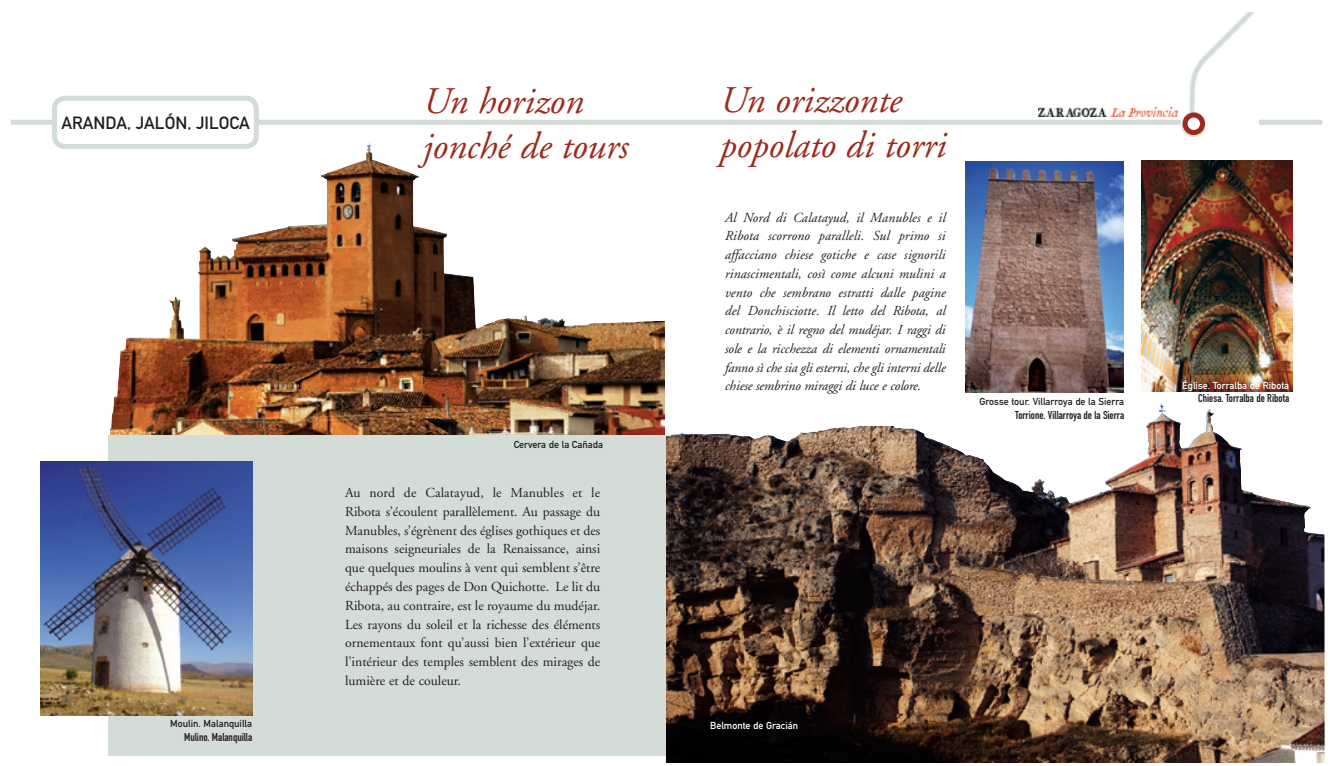
<style>
.page{position:relative;width:1333px;height:766px;background:#fff}
.page>*{position:absolute;margin:0;border:0;box-sizing:border-box;transform-origin:0 0}
.t1{font:italic 37.5px "Adobe Garamond";color:#9c2a1d}
.t2{font:17.5px "DIN Mittelschrift";color:#231f20}
.t3{font:13.75px/18.8px "Adobe Garamond";color:#231f20;text-align:justify}
.t4{font:italic 13.75px/18.8px "Adobe Garamond";letter-spacing:-.01em;color:#231f20;text-align:justify}
.t5{font:11.25px "DIN Engschrift";color:#231f20}
.t6{font:10px "DIN Mittelschrift";color:#231f20}
.t7{font:10px "DIN Mittelschrift";color:#fff}
</style>
<div class="page">
<div style="left:108px;top:434px;width:558px;height:321px;background:#d4dcd7"></div>
<img style="left:1141px;top:160px;width:150px;height:231px">
<img style="left:110px;top:142px;width:555px;height:293px">
<img style="left:666px;top:408px;width:658px;height:354px">
<img style="left:965px;top:161px;width:158px;height:231px">
<img style="left:40px;top:462px;width:213px;height:253px">
<div style="left:11px;top:120px;width:1311px;height:5px;background:#d4dcd7"></div>
<img style="left:1181px;top:12px;width:77px;height:124px">
<svg style="left:1184px;top:115px;width:18px;height:17px"></svg>
<div style="left:1182px;top:112px;width:22px;height:23px;border:5px solid #9c2a1d;border-radius:50%"></div>
<img style="left:1038px;top:107px;width:138px;height:9px">
<div style="left:723px;top:210px;width:223px;height:215px;background:#fff"></div>
<div style="left:54px;top:98px;width:202px;height:48px;background:#fff;border-radius:11px"></div>
<div style="left:52px;top:96px;width:207px;height:53px;border:5px solid #d4dcd7;border-radius:11px"></div>
<p class="t2" style="left:62px;top:113px;width:190px">ARANDA, JALÓN, JILOCA</p>
<p class="t6" style="left:170px;top:717px;width:83px">Moulin. Malanquilla</p>
<p class="t5" style="left:184px;top:730px;width:69px">Mulino. Malanquilla</p>
<p class="t1" style="left:421px;top:81px;width:162px">Un horizon</p>
<p class="t1" style="left:421px;top:126px;width:207px">jonché de tours</p>
<p class="t6" style="left:513px;top:439px;width:91px">Cervera de la Cañada</p>
<p class="t3" style="left:345px;top:483px;width:257px">Au nord de Calatayud, le Manubles et le Ribota s’écoulent parallèlement. Au passage du Manubles, s’égrènent des églises gothiques et des maisons seigneuriales de la Renaissance, ainsi que quelques moulins à vent qui semblent s’être échappés des pages de Don Quichotte. Le lit du Ribota, au contraire, est le royaume du mudéjar.<br>Les rayons du soleil et la richesse des éléments ornementaux font qu’aussi bien l’extérieur que l’intérieur des temples semblent des mirages de lumière et de couleur.</p>
<p class="t1" style="left:718px;top:80px;width:183px">Un orizzonte</p>
<p class="t1" style="left:718px;top:125px;width:228px">popolato di torri</p>
<p class="t4" style="left:724px;top:208px;width:222px">Al Nord di Calatayud, il Manubles e il Ribota scorrono paralleli. Sul primo si affacciano chiese gotiche e case signorili rinascimentali, così come alcuni mulini a vento che sembrano estratti dalle pagine del Donchisciotte. Il letto del Ribota, al contrario, è il regno del mudéjar. I raggi di sole e la ricchezza di elementi ornamentali fanno sì che sia gli esterni, che gli interni delle chiese sembrino miraggi di luce e colore.</p>
<p class="t6" style="left:979px;top:395px;width:146px">Grosse tour. Villarroya de la Sierra</p>
<p class="t5" style="left:1015px;top:408px;width:110px">Torrione. Villarroya de la Sierra</p>
<p class="t7" style="left:1182px;top:379px;width:108px">Église. Torralba de Ribota</p>
<p class="t5" style="left:1198px;top:392px;width:92px">Chiesa. Torralba de Ribota</p>
<p class="t7" style="left:710px;top:719px;width:89px">Belmonte de Gracián</p>
</div>
